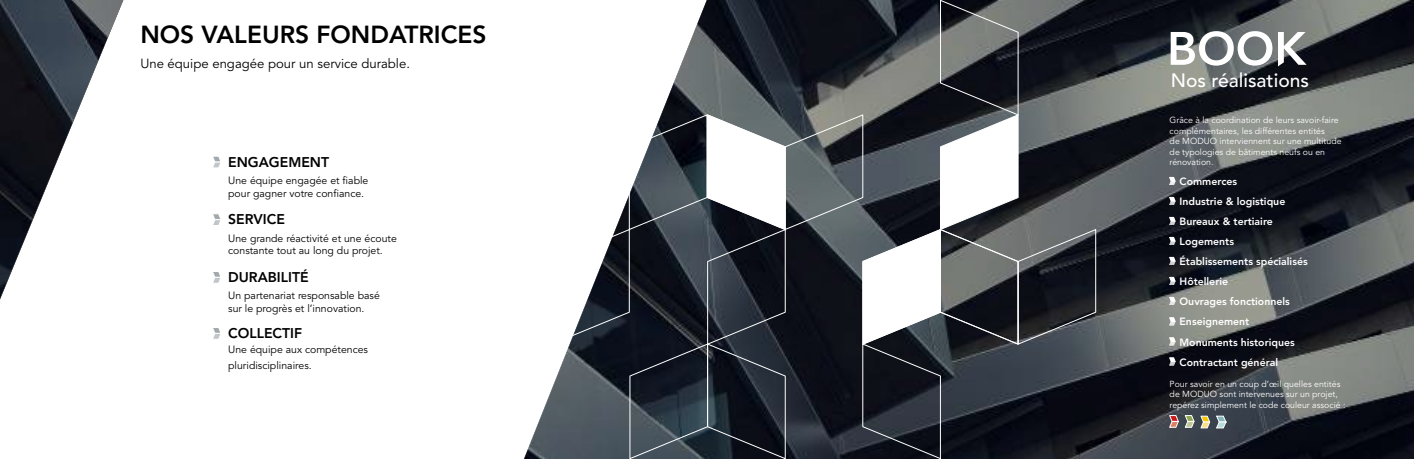
<style>
.page{position:relative;width:1414px;height:459px;background:#fff}
.page>*{position:absolute;margin:0;border:0;box-sizing:border-box;transform-origin:0 0}
.t1{font:800 24.5px "Avenir LT Std";color:#000}
.t2{font:500 19.25px "Avenir LT Std";color:#fff}
.t3{font:800 14px "Avenir LT Std";color:#000}
.t4{font:13.12px "Avenir LT Std";color:#000}
.t5{font:10.5px/12.6px "Avenir LT Std";color:#000}
.t6{font:800 10.5px/20px "Avenir LT Std";color:#fff}
.t7{font:8.75px/10.5px "Avenir LT Std";color:#fff}
</style>
<div class="page">
<img style="left:524px;top:0;width:890px;height:459px">
<img style="left:0;top:0;width:124px;height:300px">
<svg style="left:213px;top:156px;width:7px;height:12px"></svg>
<svg style="left:213px;top:214px;width:7px;height:11px"></svg>
<svg style="left:213px;top:272px;width:7px;height:11px"></svg>
<svg style="left:213px;top:328px;width:7px;height:11px"></svg>
<svg style="left:1171px;top:31px;width:135px;height:35px"></svg>
<svg style="left:1169px;top:177px;width:6px;height:8px"></svg>
<svg style="left:1169px;top:197px;width:6px;height:8px"></svg>
<svg style="left:1169px;top:217px;width:6px;height:8px"></svg>
<svg style="left:1169px;top:237px;width:6px;height:8px"></svg>
<svg style="left:1169px;top:257px;width:6px;height:8px"></svg>
<svg style="left:1169px;top:277px;width:6px;height:8px"></svg>
<svg style="left:1169px;top:297px;width:6px;height:8px"></svg>
<svg style="left:1169px;top:318px;width:6px;height:7px"></svg>
<svg style="left:1169px;top:338px;width:6px;height:7px"></svg>
<svg style="left:1169px;top:358px;width:6px;height:7px"></svg>
<svg style="left:1169px;top:415px;width:9px;height:12px"></svg>
<svg style="left:1185px;top:415px;width:9px;height:12px"></svg>
<svg style="left:1201px;top:416px;width:9px;height:12px"></svg>
<svg style="left:1216px;top:416px;width:10px;height:12px"></svg>
<svg style="left:551px;top:0;width:545px;height:459px"></svg>
<h1 class="t1" style="left:140px;top:20px;width:348px">NOS VALEURS FONDATRICES</h1>
<h3 class="t4" style="left:140px;top:56px;width:271px">Une équipe engagée pour un service durable.</h3>
<h3 class="t3" style="left:228px;top:154px;width:102px">ENGAGEMENT</h3>
<p class="t5" style="left:228px;top:175px;width:142px">Une équipe engagée et fiable pour gagner votre confiance.</p>
<h3 class="t3" style="left:228px;top:211px;width:58px">SERVICE</h3>
<p class="t5" style="left:228px;top:232px;width:170px">Une grande réactivité et une écoute constante tout au long du projet.</p>
<h3 class="t3" style="left:228px;top:268px;width:82px">DURABILITÉ</h3>
<p class="t5" style="left:228px;top:290px;width:153px">Un partenariat responsable basé sur le progrès et l’innovation.</p>
<h3 class="t3" style="left:228px;top:325px;width:75px">COLLECTIF</h3>
<p class="t5" style="left:228px;top:342px;width:141px;line-height:15.5px">Une équipe aux compétences pluridisciplinaires.</p>
<h2 class="t2" style="left:1171px;top:69px;width:140px">Nos réalisations</h2>
<p class="t7" style="left:1169px;top:115px;width:173px">Grâce à la coordination de leurs savoir-faire complémentaires, les différentes entités<br>de MODUO interviennent sur une multitude de typologies de bâtiments neufs ou en rénovation.</p>
<p class="t6" style="left:1179px;top:171px;width:130px">Commerces<br>Industrie &amp; logistique<br>Bureaux &amp; tertiaire<br>Logements<br>Établissements spécialisés<br>Hôtellerie<br>Ouvrages fonctionnels<br>Enseignement<br>Monuments historiques<br>Contractant général</p>
<p class="t7" style="left:1169px;top:378px;width:177px">Pour savoir en un coup d’œil quelles entités de MODUO sont intervenues sur un projet, repérez simplement le code couleur associé :</p>
</div>
